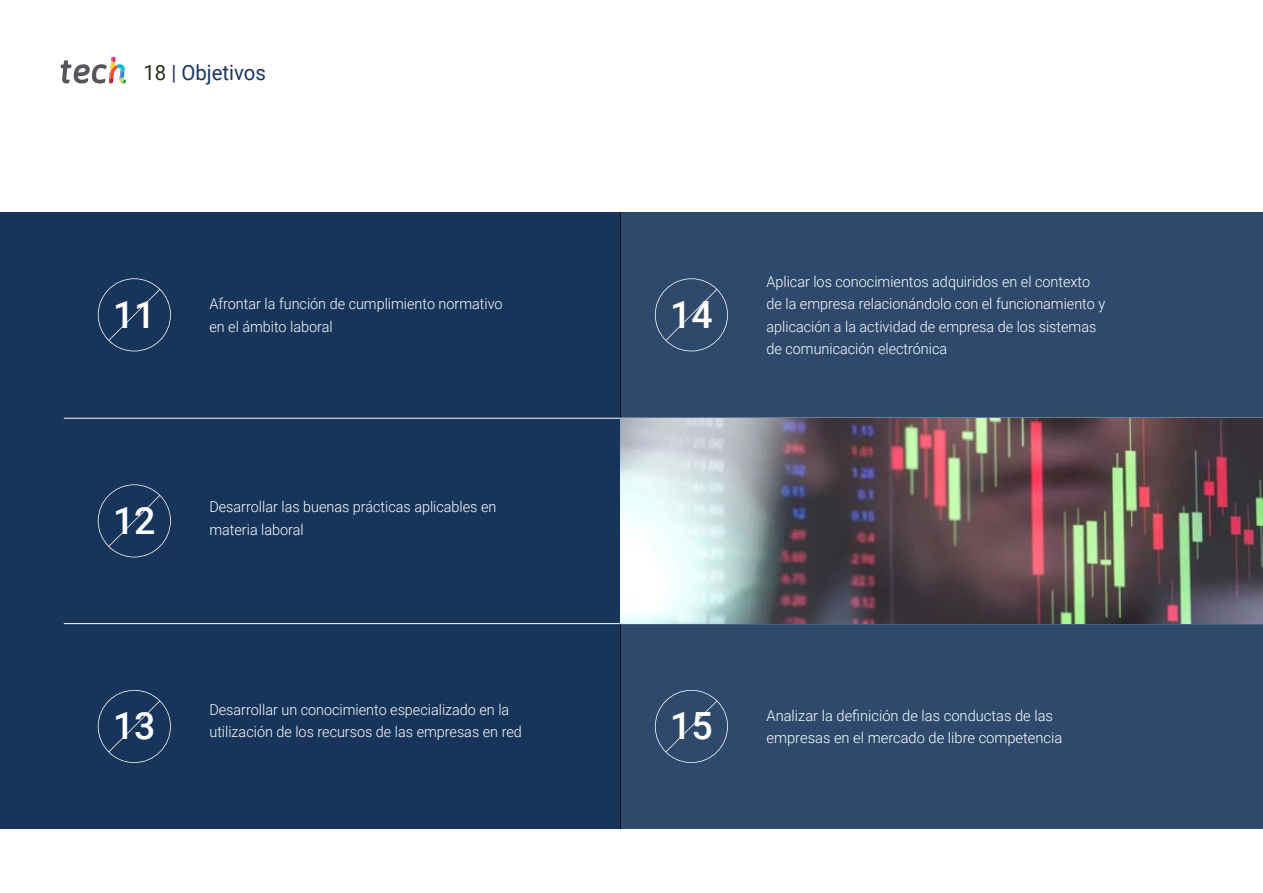
<style>
.page{position:relative;width:1263px;height:893px;background:#fff}
.page>*{position:absolute;margin:0;border:0;box-sizing:border-box;transform-origin:0 0}
.t1{font:500 37.5px "Roboto";color:#fff}
.t2{font:21px "Roboto";color:#1a355c}
.t3{font:300 15px/22.5px "Roboto";color:#fff;scale:.96 1}
.t4{font:300 15px/22.5px "Roboto";color:#fff}
.s1{color:#312e20}
</style>
<div class="page">
<div style="left:0;top:213px;width:621px;height:616px;background:#17355b"></div>
<div style="left:621px;top:213px;width:642px;height:616px;background:#2e496b"></div>
<svg style="left:98px;top:278px;width:73px;height:73px"></svg>
<svg style="left:98px;top:690px;width:73px;height:73px"></svg>
<svg style="left:98px;top:484px;width:73px;height:73px"></svg>
<svg style="left:655px;top:278px;width:73px;height:73px"></svg>
<svg style="left:655px;top:690px;width:73px;height:73px"></svg>
<hr style="left:64px;top:418px;width:1199px;height:1px;background:#fff">
<hr style="left:64px;top:623px;width:1199px;height:1px;background:#fff">
<img style="left:621px;top:418px;width:642px;height:205px">
<svg style="left:61px;top:57px;width:65px;height:27px"></svg>
<h2 class="t2" style="left:144px;top:57px;width:124px"><span class="s1">18</span> | Objetivos</h2>
<h1 class="t1" style="left:113px;top:288px;width:44px">11</h1>
<p class="t3" style="left:209px;top:292px;width:307px">Afrontar la función de cumplimiento normativo</p>
<p class="t3" style="left:209px;top:315px;width:130px">en el ámbito laboral</p>
<h1 class="t1" style="left:113px;top:494px;width:44px">12</h1>
<p class="t3" style="left:209px;top:495px;width:300px">Desarrollar las buenas prácticas aplicables en</p>
<p class="t3" style="left:209px;top:517px;width:100px">materia laboral</p>
<h1 class="t1" style="left:113px;top:699px;width:44px">13</h1>
<p class="t3" style="left:209px;top:698px;width:327px">Desarrollar un conocimiento especializado en la utilización de los recursos de las empresas en red</p>
<h1 class="t1" style="left:670px;top:288px;width:44px">14</h1>
<p class="t3" style="left:766px;top:270px;width:354px">Aplicar los conocimientos adquiridos en el contexto de la empresa relacionándolo con el funcionamiento y aplicación a la actividad de empresa de los sistemas de comunicación electrónica</p>
<h1 class="t1" style="left:670px;top:699px;width:44px">15</h1>
<p class="t4" style="left:766px;top:704px;width:297px">Analizar la definición de las conductas de las empresas en el mercado de libre competencia</p>
</div>
